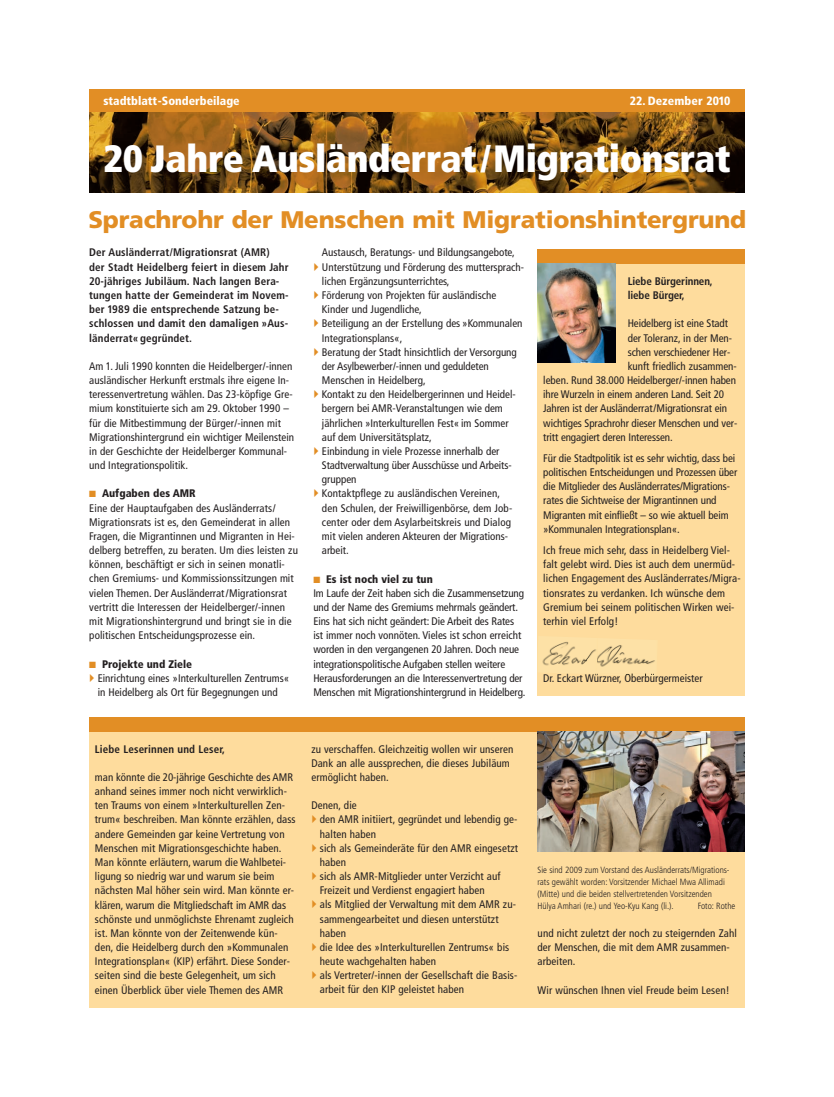
<style>
.page{position:relative;width:834px;height:1097px;background:#fff}
.page>*{position:absolute;margin:0;border:0;box-sizing:border-box;transform-origin:0 0}
.t1{font:900 condensed 38px "Frutiger";letter-spacing:-.01em;color:#fff}
.t2{font:900 24px "Frutiger";letter-spacing:-.005em;color:#e28e25}
.t3{font:900 condensed 12px "Frutiger";color:#fff}
.t4{font:condensed 11px/14.2px "Frutiger";letter-spacing:.005em;color:#231f20}
.t5{font:700 condensed 11px/14.2px "Frutiger";letter-spacing:.01em;color:#231f20}
.t6{font:700 condensed 11px/14.2px "Frutiger";letter-spacing:-.01em;color:#231f20}
.t7{font:300 condensed 9px/12px "Frutiger";color:#231f20}
.s1{color:#e28e25}
.s2{font-weight:900}
</style>
<div class="page">
<div style="left:89px;top:731px;width:655px;height:277px;background:#fedc9d"></div>
<div style="left:537px;top:264px;width:207px;height:432px;background:#fedc9d"></div>
<div style="left:537px;top:249px;width:207px;height:15px;background:#e28e25"></div>
<img style="left:89px;top:112px;width:655px;height:81px">
<div style="left:89px;top:89px;width:655px;height:23px;background:#e28e25"></div>
<img style="left:537px;top:264px;width:78px;height:99px">
<img style="left:542px;top:641px;width:54px;height:25px">
<img style="left:597px;top:645px;width:58px;height:22px">
<img style="left:567px;top:673px;width:89px;height:4px">
<div style="left:89px;top:717px;width:655px;height:14px;background:#e28e25"></div>
<img style="left:537px;top:731px;width:207px;height:121px">
<p class="t3" style="left:103px;top:96px;width:138px">stadtblatt-Sonderbeilage</p>
<p class="t3" style="left:629px;top:96px;width:102px">22. Dezember 2010</p>
<h1 class="t1" style="left:103px;top:144px;width:628px">20 Jahre Ausländerrat/Migrationsrat</h1>
<h2 class="t2" style="left:88px;top:210px;width:659px">Sprachrohr der Menschen mit Migrationshintergrund</h2>
<p class="t5" style="left:89px;top:246px;width:201px">Der Ausländerrat/Migrationsrat (AMR)<br>der Stadt Heidelberg feiert in diesem Jahr 20-jähriges Jubiläum. Nach langen Bera&shy;tungen hatte der Gemeinderat im Novem&shy;ber 1989 die entsprechende Satzung be&shy;schlossen und damit den damaligen »Aus&shy;länderrat« gegründet.</p>
<p class="t4" style="left:89px;top:360px;width:206px">Am 1. Juli 1990 konnten die Heidelberger/-innen ausländischer Herkunft erstmals ihre eigene In&shy;teressenvertretung wählen. Das 23-köpfige Gre&shy;mium konstituierte sich am 29. Oktober 1990 – für die Mitbestimmung der Bürger/-innen mit Migrationshintergrund ein wichtiger Meilenstein in der Geschichte der Heidelberger Kommunal&shy;und Integrationspolitik.</p>
<p class="t4" style="left:89px;top:487px;width:210px"><span class="s1">■</span> <span class="s2">Aufgaben des AMR<br></span>Eine der Hauptaufgaben des Ausländerrats/ Migrationsrats ist es, den Gemeinderat in allen Fragen, die Migrantinnen und Migranten in Hei&shy;delberg betreffen, zu beraten. Um dies leisten zu können, beschäftigt er sich in seinen monatli&shy;chen Gremiums- und Kommissionssitzungen mit vielen Themen. Der Ausländerrat/Migrationsrat vertritt die Interessen der Heidelberger/-innen mit Migrationshintergrund und bringt sie in die politischen Entscheidungsprozesse ein.</p>
<p class="t4" style="left:98px;top:657px;width:193px;text-indent:-8px"><span class="s1">■</span> <span class="s2">Projekte und Ziele<br></span>Einrichtung eines »Interkulturellen Zentrums« in Heidelberg als Ort für Begegnungen und</p>
<p class="t4" style="left:322px;top:246px;width:204px">Austausch, Beratungs- und Bildungsangebote, Unterstützung und Förderung des muttersprach&shy;lichen Ergänzungsunterrichtes,<br>Förderung von Projekten für ausländische Kinder und Jugendliche,<br>Beteiligung an der Erstellung des »Kommunalen Integrationsplans«,<br>Beratung der Stadt hinsichtlich der Versorgung der Asylbewerber/-innen und geduldeten Menschen in Heidelberg,<br>Kontakt zu den Heidelbergerinnen und Heidel&shy;bergern bei AMR-Veranstaltungen wie dem jährlichen »Interkulturellen Fest« im Sommer auf dem Universitätsplatz,<br>Einbindung in viele Prozesse innerhalb der Stadtverwaltung über Ausschüsse und Arbeits&shy;gruppen<br>Kontaktpflege zu ausländischen Vereinen,<br>den Schulen, der Freiwilligenbörse, dem Job&shy;center oder dem Asylarbeitskreis und Dialog mit vielen anderen Akteuren der Migrations&shy;arbeit.</p>
<p class="t4" style="left:313px;top:572px;width:213px"><span class="s1">■</span> <span class="s2">Es ist noch viel zu tun<br></span>Im Laufe der Zeit haben sich die Zusammensetzung und der Name des Gremiums mehrmals geändert.<br>Eins hat sich nicht geändert: Die Arbeit des Rates ist immer noch vonnöten. Vieles ist schon erreicht worden in den vergangenen 20 Jahren. Doch neue integrationspolitische Aufgaben stellen weitere Herausforderungen an die Interessenvertretung der Menschen mit Migrationshintergrund in Heidelberg.</p>
<p class="t6" style="left:627px;top:275px;width:87px">Liebe Bürgerinnen, liebe Bürger,</p>
<p class="t4" style="left:627px;top:317px;width:102px">Heidelberg ist eine Stadt</p>
<p class="t4" style="left:627px;top:331px;width:106px">der Toleranz, in der Men-</p>
<p class="t4" style="left:627px;top:346px;width:104px">schen verschiedener Her-</p>
<p class="t4" style="left:627px;top:360px;width:111px">kunft friedlich zusammen-</p>
<p class="t4" style="left:543px;top:374px;width:194px">leben. Rund 38.000 Heidelberger/-innen haben</p>
<p class="t4" style="left:543px;top:388px;width:182px">ihre Wurzeln in einem anderen Land. Seit 20</p>
<p class="t4" style="left:543px;top:402px;width:185px">Jahren ist der Ausländerrat/Migrationsrat ein</p>
<p class="t4" style="left:543px;top:416px;width:195px">wichtiges Sprachrohr dieser Menschen und ver-</p>
<p class="t4" style="left:543px;top:431px;width:131px">tritt engagiert deren Interessen.</p>
<p class="t4" style="left:543px;top:452px;width:195px">Für die Stadtpolitik ist es sehr wichtig, dass bei politischen Entscheidungen und Prozessen über die Mitglieder des Ausländerrates/Migrations&shy;rates die Sichtweise der Migrantinnen und Migranten mit einfließt – so wie aktuell beim »Kommunalen Integrationsplan«.</p>
<p class="t4" style="left:543px;top:544px;width:199px">Ich freue mich sehr, dass in Heidelberg Viel&shy;falt gelebt wird. Dies ist auch dem unermüd&shy;lichen Engagement des Ausländerrates/Migra&shy;tionsrates zu verdanken. Ich wünsche dem Gremium bei seinem politischen Wirken wei&shy;terhin viel Erfolg!</p>
<p class="t4" style="left:543px;top:672px;width:161px">Dr. Eckart Würzner, Oberbürgermeister</p>
<p class="t5" style="left:95px;top:742px;width:132px">Liebe Leserinnen und Leser,</p>
<p class="t4" style="left:95px;top:771px;width:202px">man könnte die 20-jährige Geschichte des AMR anhand seines immer noch nicht verwirklich&shy;ten Traums von einem »Interkulturellen Zen&shy;trum« beschreiben. Man könnte erzählen, dass andere Gemeinden gar keine Vertretung von Menschen mit Migrationsgeschichte haben.<br>Man könnte erläutern, warum die Wahlbetei&shy;ligung so niedrig war und warum sie beim nächsten Mal höher sein wird. Man könnte er&shy;klären, warum die Mitgliedschaft im AMR das schönste und unmöglichste Ehrenamt zugleich ist. Man könnte von der Zeitenwende kün&shy;den, die Heidelberg durch den »Kommunalen Integrationsplan« (KIP) erfährt. Diese Sonder&shy;seiten sind die beste Gelegenheit, um sich einen Überblick über viele Themen des AMR</p>
<p class="t4" style="left:311px;top:742px;width:203px">zu verschaffen. Gleichzeitig wollen wir unseren<br>Dank an alle aussprechen, die dieses Jubiläum ermöglicht haben.</p>
<p class="t4" style="left:320px;top:799px;width:200px;text-indent:-9px">Denen, die<br>den AMR initiiert, gegründet und lebendig ge&shy;halten haben<br>sich als Gemeinderäte für den AMR eingesetzt haben<br>sich als AMR-Mitglieder unter Verzicht auf<br>Freizeit und Verdienst engagiert haben<br>als Mitglied der Verwaltung mit dem AMR zu&shy;sammengearbeitet und diesen unterstützt haben<br>die Idee des »Interkulturellen Zentrums« bis heute wachgehalten haben<br>als Vertreter/-innen der Gesellschaft die Basis&shy;arbeit für den KIP geleistet haben</p>
<p class="t7" style="left:537px;top:864px;width:193px">Sie sind 2009 zum Vorstand des Ausländerrats/Migrations&shy;rats gewählt worden: Vorsitzender Michael Mwa Allimadi (Mitte) und die beiden stellvertretenden Vorsitzenden Hülya Amhari (re.) und Yeo-Kyu Kang (li.).</p>
<p class="t7" style="left:697px;top:900px;width:39px">Foto: Rothe</p>
<p class="t4" style="left:537px;top:927px;width:201px">und nicht zuletzt der noch zu steigernden Zahl der Menschen, die mit dem AMR zusammen&shy;arbeiten.</p>
<p class="t4" style="left:537px;top:983px;width:193px">Wir wünschen Ihnen viel Freude beim Lesen!</p>
</div>
